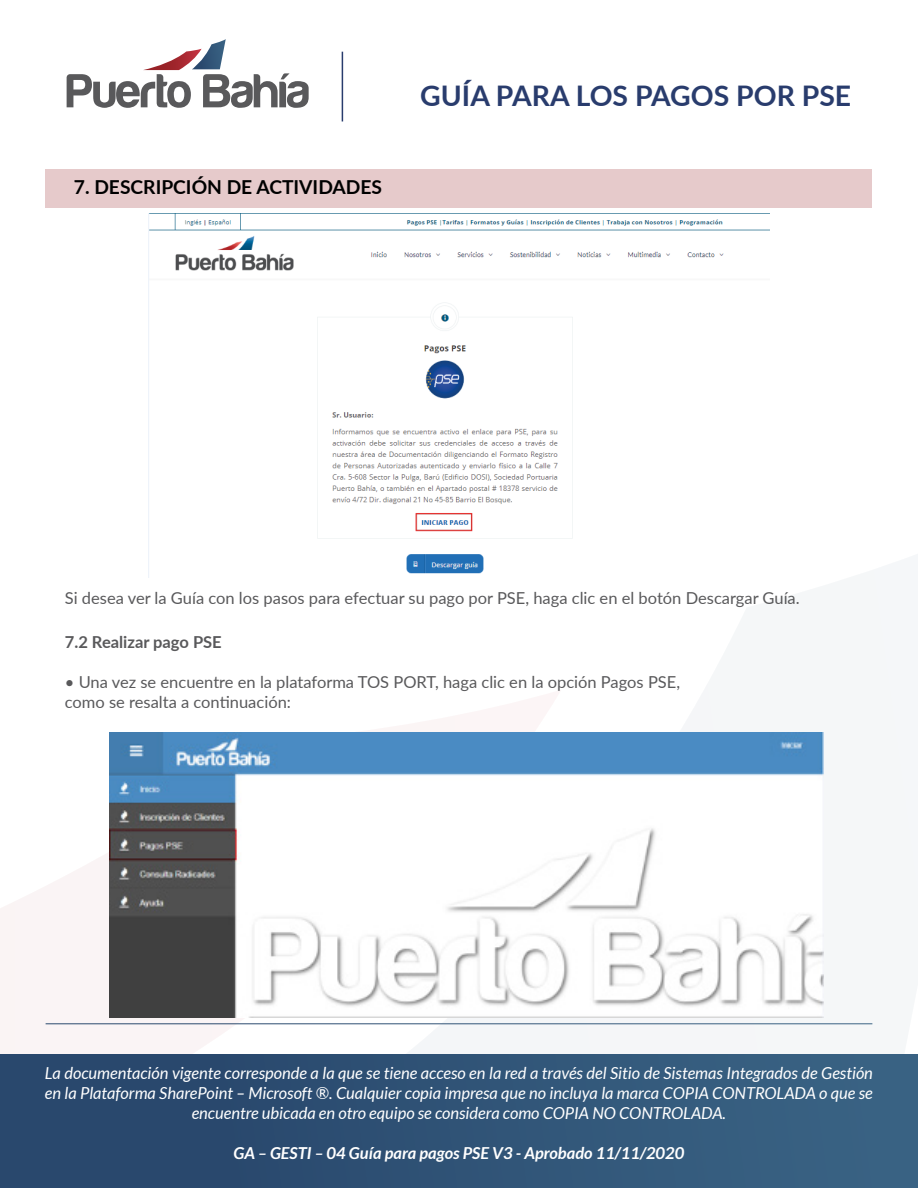
<style>
.page{position:relative;width:918px;height:1188px;background:#fff}
.page>*{position:absolute;margin:0;border:0;box-sizing:border-box;transform-origin:0 0}
.t1{font:700 28.35px "Lato";color:#293c6d}
.t2{font:700 19.2px "Lato";color:#000}
.t3{font:italic 16.5px/19.8px "Lato";color:#fff;text-align:center}
.t4{font:16.5px/19.8px "Lato";color:#59595b}
.t5{font:italic 700 16.5px "Lato";color:#fff}
.t6{font:700 16.5px "Lato";color:#59595b}
</style>
<div class="page">
<svg style="left:0;top:732px;width:380px;height:323px"></svg>
<svg style="left:380px;top:732px;width:538px;height:323px"></svg>
<hr style="left:46px;top:1023px;width:826px;height:1px;background:#fff">
<div style="left:46px;top:169px;width:826px;height:38px;background:#e6cacb"></div>
<img style="left:148px;top:213px;width:622px;height:365px">
<svg style="left:67px;top:39px;width:242px;height:69px"></svg>
<hr style="left:342px;top:52px;width:1px;height:69px;background:#293c6d">
<div style="left:0;top:1055px;width:918px;height:133px;background:linear-gradient(to right,#264369,#3a6384)"></div>
<img style="left:110px;top:733px;width:714px;height:285px">
<p class="t2" style="left:74px;top:173px;width:310px">7. DESCRIPCIÓN DE ACTIVIDADES</p>
<h1 class="t1" style="left:420px;top:74px;width:433px">GUÍA PARA LOS PAGOS POR PSE</h1>
<p class="t4" style="left:65px;top:587px;width:736px">Si desea ver la Guía con los pasos para efectuar su pago por PSE, haga clic en el botón Descargar Guía.</p>
<p class="t6" style="left:65px;top:630px;width:158px">7.2 Realizar pago PSE</p>
<p class="t4" style="left:65px;top:671px;width:617px">• Una vez se encuentre en la plataforma TOS PORT, haga clic en la opción Pagos PSE, como se resalta a continuación:</p>
<p class="t3" style="left:45px;top:1064px;width:830px">La documentación vigente corresponde a la que se tiene acceso en la red a través del Sitio de Sistemas Integrados de Gestión en la Plataforma SharePoint – Microsoft ®. Cualquier copia impresa que no incluya la marca COPIA CONTROLADA o que se encuentre ubicada en otro equipo se considera como COPIA NO CONTROLADA.</p>
<p class="t5" style="left:234px;top:1143px;width:452px">GA – GESTI – 04 Guía para pagos PSE V3 - Aprobado 11/11/2020</p>
</div>
